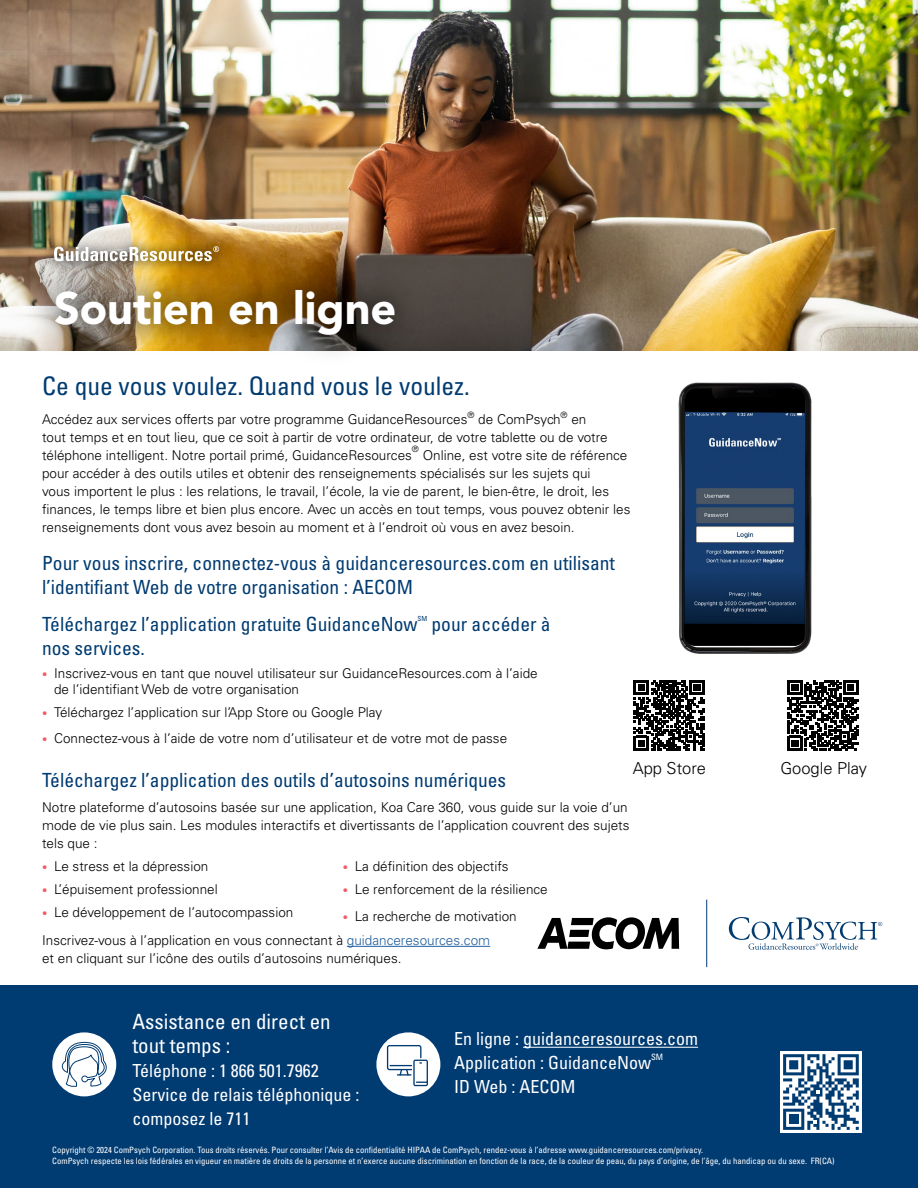
<style>
.page{position:relative;width:918px;height:1188px;background:#fff}
.page>*{position:absolute;margin:0;border:0;box-sizing:border-box;transform-origin:0 0}
.t1{font:900 45px "Avenir LT Std";color:#fff}
.t2{font:condensed 25.5px "Univers LT Std";color:#003b71}
.t3{font:condensed 21px/24px "Univers LT Std";color:#fff}
.t4{font:condensed 19.5px/24px "Univers LT Std";color:#003b71}
.t5{font:condensed 18px/24px "Univers LT Std";color:#fff}
.t6{font:300 16.5px "Univers LT Std";color:#000}
.t7{font:300 13.5px/18px "Univers LT Std";color:#000}
.t8{font:condensed 8.7px/10.5px "Univers LT Std";color:#fff}
.t9{font:300 8.7px "Univers LT Std";color:#000}
.t10{font:condensed 7.05px "Univers LT Std";color:#003b71}
.s1{font-size:10.5px;color:#f15b67}
.s2{color:#215e9e}
</style>
<div class="page">
<hr style="left:347px;top:946px;width:143px;height:1px;background:#215e9e">
<img style="left:0;top:0;width:918px;height:351px">
<img style="left:26px;top:261px;width:398px;height:91px">
<img style="left:678px;top:382px;width:134px;height:272px">
<svg style="left:684px;top:388px;width:121px;height:258px;background:#020102"></svg>
<img style="left:684px;top:412px;width:121px;height:212px">
<svg style="left:634px;top:680px;width:71px;height:71px"></svg>
<svg style="left:788px;top:680px;width:70px;height:71px"></svg>
<div style="left:41px;top:235px;width:189px;height:39px;background:#000;opacity:.9"></div>
<svg style="left:54px;top:246px;width:165px;height:15px"></svg>
<svg style="left:729px;top:917px;width:153px;height:33px"></svg>
<hr style="left:706px;top:900px;width:1px;height:67px;background:#003b71">
<svg style="left:537px;top:917px;width:142px;height:33px"></svg>
<div style="left:0;top:986px;width:918px;height:202px;background:#003b71"></div>
<hr style="left:523px;top:1047px;width:175px;height:1px;background:#fff">
<div style="left:780px;top:1051px;width:82px;height:82px;background:#fff"></div>
<svg style="left:783px;top:1054px;width:76px;height:76px"></svg>
<div style="left:52px;top:1032px;width:64px;height:64px;background:#fff;border-radius:50%"></div>
<div style="left:376px;top:1032px;width:64px;height:64px;background:#fff;border-radius:50%"></div>
<svg style="left:387px;top:1045px;width:41px;height:41px"></svg>
<svg style="left:61px;top:1039px;width:47px;height:58px"></svg>
<h1 class="t1" style="left:54px;top:281px;width:344px">Soutien en ligne</h1>
<h2 class="t2" style="left:42px;top:370px;width:429px">Ce que vous voulez. Quand vous le voulez.</h2>
<p class="t7" style="left:42px;top:410px;width:427px">Accédez aux services offerts par votre programme GuidanceResources</p>
<p class="t9" style="left:468px;top:409px;width:8px">®</p>
<p class="t7" style="left:478px;top:410px;width:84px">de ComPsych</p>
<p class="t9" style="left:561px;top:409px;width:8px">®</p>
<p class="t7" style="left:42px;top:410px;width:567px;text-indent:529px">en tout temps et en tout lieu, que ce soit à partir de votre ordinateur, de votre tablette ou de votre téléphone intelligent. Notre portail primé, GuidanceResources</p>
<p class="t9" style="left:412px;top:444px;width:8px">®</p>
<p class="t7" style="left:42px;top:446px;width:590px;text-indent:381px">Online, est votre site de référence pour accéder à des outils utiles et obtenir des renseignements spécialisés sur les sujets qui<br>vous importent le plus : les relations, le travail, l’école, la vie de parent, le bien-être, le droit, les finances, le temps libre et bien plus encore. Avec un accès en tout temps, vous pouvez obtenir les renseignements dont vous avez besoin au moment et à l’endroit où vous en avez besoin.</p>
<h3 class="t4" style="left:42px;top:550px;width:574px">Pour vous inscrire, connectez-vous à guidanceresources.com en utilisant l’identifiant Web de votre organisation : AECOM</h3>
<h3 class="t4" style="left:42px;top:612px;width:377px">Téléchargez l’application gratuite GuidanceNow</h3>
<p class="t10" style="left:418px;top:614px;width:11px">SM</p>
<h3 class="t4" style="left:432px;top:612px;width:121px">pour accéder à</h3>
<h3 class="t4" style="left:42px;top:636px;width:104px">nos services.</h3>
<p class="t7" style="left:54px;top:665px;width:485px;line-height:16.5px;text-indent:-12px"><span class="s1">•</span> Inscrivez-vous en tant que nouvel utilisateur sur GuidanceResources.com à l’aide de l’identifiant Web de votre organisation</p>
<p class="t7" style="left:42px;top:704px;width:342px"><span class="s1">•</span> Téléchargez l’application sur l’App Store ou Google Play</p>
<p class="t7" style="left:42px;top:730px;width:467px"><span class="s1">•</span> Connectez-vous à l’aide de votre nom d’utilisateur et de votre mot de passe</p>
<h3 class="t4" style="left:42px;top:768px;width:466px">Téléchargez l’application des outils d’autosoins numériques</h3>
<p class="t7" style="left:42px;top:798px;width:589px">Notre plateforme d’autosoins basée sur une application, Koa Care 360, vous guide sur la voie d’un mode de vie plus sain. Les modules interactifs et divertissants de l’application couvrent des sujets tels que :</p>
<p class="t7" style="left:42px;top:857px;width:168px"><span class="s1">•</span> Le stress et la dépression</p>
<p class="t7" style="left:42px;top:880px;width:177px"><span class="s1">•</span> L’épuisement professionnel</p>
<p class="t7" style="left:42px;top:903px;width:253px"><span class="s1">•</span> Le développement de l’autocompassion</p>
<p class="t6" style="left:633px;top:758px;width:75px">App Store</p>
<p class="t6" style="left:780px;top:758px;width:88px">Google Play</p>
<p class="t7" style="left:343px;top:857px;width:167px"><span class="s1">•</span> La définition des objectifs</p>
<p class="t7" style="left:343px;top:880px;width:207px"><span class="s1">•</span> Le renforcement de la résilience</p>
<p class="t7" style="left:42px;top:904px;width:476px;line-height:24.5px;text-indent:301px"><span class="s1">•</span> La recherche de motivation<br>Inscrivez-vous à l’application en vous connectant à <span class="s2">guidanceresources.com</span></p>
<p class="t7" style="left:42px;top:949px;width:361px">et en cliquant sur l’icône des outils d’autosoins numériques.</p>
<h3 class="t3" style="left:132px;top:1009px;width:200px">Assistance en direct en tout temps :</h3>
<h3 class="t5" style="left:132px;top:1058px;width:228px">Téléphone : 1 866 501.7962<br>Service de relais téléphonique : composez le 711</h3>
<h3 class="t5" style="left:454px;top:1027px;width:245px">En ligne : guidanceresources.com<br>Application : GuidanceNow</h3>
<p class="t8" style="left:651px;top:1051px;width:14px">SM</p>
<h3 class="t5" style="left:454px;top:1075px;width:123px">ID Web : AECOM</h3>
<p class="t8" style="left:52px;top:1145px;width:784px">Copyright © 2024 ComPsych Corporation. Tous droits réservés. Pour consulter l’Avis de confidentialité HIPAA de ComPsych, rendez-vous à l’adresse www.guidanceresources.com/privacy.<br>ComPsych respecte les lois fédérales en vigueur en matière de droits de la personne et n’exerce aucune discrimination en fonction de la race, de la couleur de peau, du pays d’origine, de l’âge, du handicap ou du sexe. FR(CA)</p>
</div>
